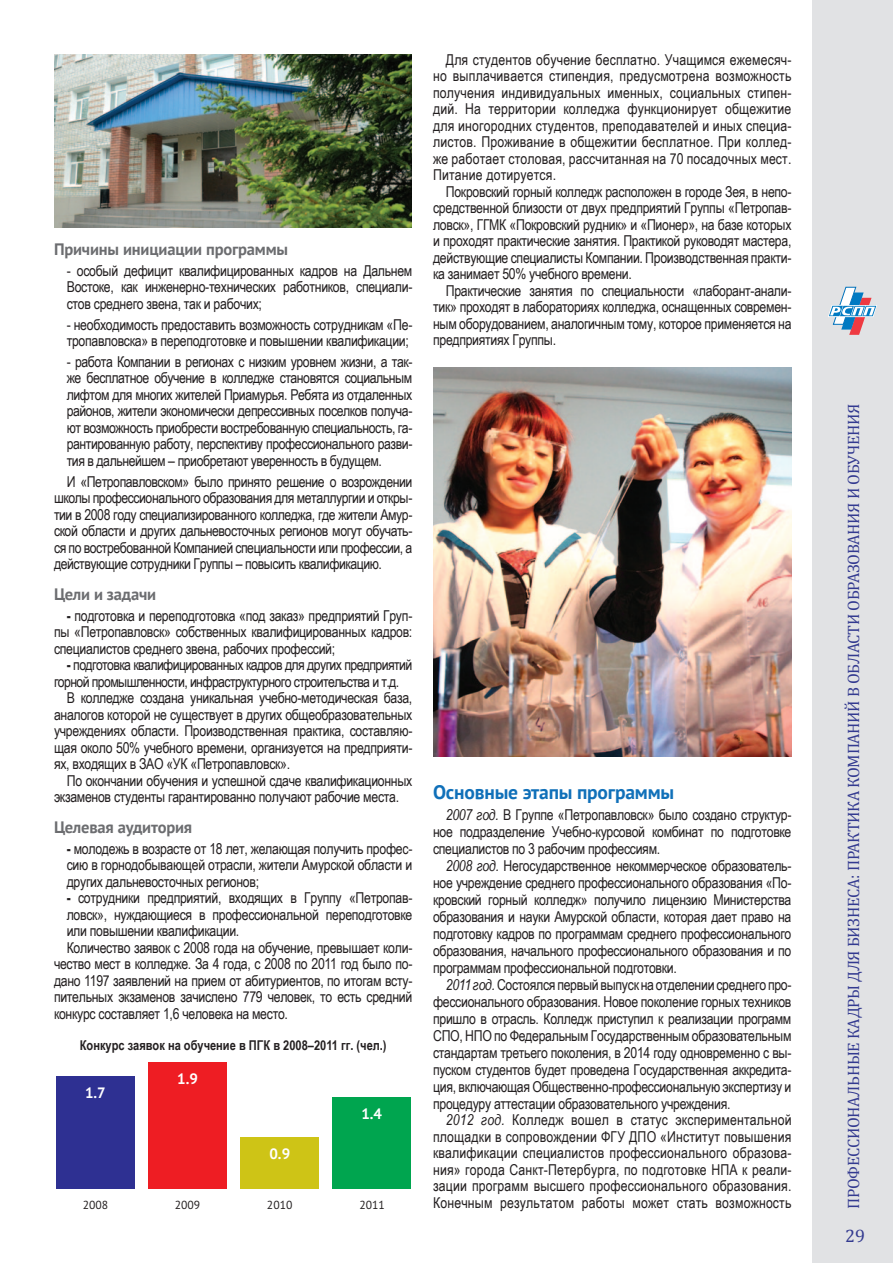
<style>
.page{position:relative;width:893px;height:1263px;background:#fff}
.page>*{position:absolute;margin:0;border:0;box-sizing:border-box;transform-origin:0 0}
.Синий_основной{font:700 19.5px "PT Sans";letter-spacing:-.01em;color:#1070b9}
.t1{font:18px "Cambria";color:#333a90}
.t2{font:16.5px "Cambria";letter-spacing:-.02em;color:#333a90}
.Серый_подзаголовок{font:700 16.5px "PT Sans";letter-spacing:-.01em;color:#6c6d70}
.текст_основной{font:15px/16.5px "Arial Narrow";letter-spacing:-.02em;color:#231f20;text-align:justify}
.текст_основной-2{font:15px/16.5px "Arial Narrow";letter-spacing:-.04em;color:#231f20}
.t3{font:700 15px "PT Sans";color:#fff}
.Схема_таблица{font:700 13.5px "Arial Narrow";color:#231f20}
.t4{font:11.7px "PT Sans";color:#231f20}
.s1{font-weight:700}
.s2{font-style:italic}
</style>
<div class="page">
<div style="left:812px;top:0;width:81px;height:1263px;background:#e1e2e4"></div>
<svg style="left:828px;top:287px;width:49px;height:48px"></svg>
<div style="left:56px;top:1077px;width:78px;height:112px;background:#2e3092"></div>
<div style="left:148px;top:1062px;width:79px;height:127px;background:#ee1d23"></div>
<div style="left:240px;top:1137px;width:79px;height:52px;background:#cec416"></div>
<div style="left:332px;top:1098px;width:79px;height:91px;background:#00a54f"></div>
<img style="left:54px;top:54px;width:357px;height:173px">
<img style="left:433px;top:368px;width:359px;height:389px">
<p class="Серый_подзаголовок" style="left:54px;top:238px;width:236px">Причины инициации программы</p>
<p class="текст_основной" style="left:67px;top:262px;width:347px">- особый дефицит квалифицированных кадров на Дальнем Востоке, как инженерно-технических работников, специали&shy;стов среднего звена, так и рабочих;</p>
<p class="текст_основной" style="left:67px;top:315px;width:347px">- необходимость предоставить возможность сотрудникам «Пе&shy;тропавловска» в переподготовке и повышении квалификации;</p>
<p class="текст_основной" style="left:67px;top:353px;width:347px">- работа Компании в регионах с низким уровнем жизни, а так&shy;же бесплатное обучение в колледже становятся социальным лифтом для многих жителей Приамурья. Ребята из отдаленных районов, жители экономически депрессивных поселков получа&shy;ют возможность приобрести востребованную специальность, га&shy;рантированную работу, перспективу профессионального разви&shy;тия в дальнейшем – приобретают уверенность в будущем.</p>
<p class="текст_основной" style="left:54px;top:472px;width:360px;text-indent:13px">И «Петропавловском» было принято решение о возрождении школы профессионального образования для металлургии и откры&shy;тии в 2008 году специализированного колледжа, где жители Амур&shy;ской области и других дальневосточных регионов могут обучать&shy;ся по востребованной Компанией специальности или профессии, а действующие сотрудники Группы – повысить квалификацию.</p>
<p class="Серый_подзаголовок" style="left:54px;top:583px;width:104px">Цели и задачи</p>
<p class="текст_основной" style="left:54px;top:606px;width:360px;text-indent:13px"><span class="s1">-</span> подготовка и переподготовка «под заказ» предприятий Груп&shy;пы «Петропавловск» собственных квалифицированных кадров: специалистов среднего звена, рабочих профессий;</p>
<p class="текст_основной-2" style="left:54px;top:656px;width:360px;text-indent:13px"><span class="s1">-</span> подготовка квалифицированных кадров для других предприятий горной промышленности, инфраструктурного строительства и т.д.</p>
<p class="текст_основной" style="left:54px;top:689px;width:360px;text-indent:13px">В колледже создана уникальная учебно-методическая база, аналогов которой не существует в других общеобразовательных учреждениях области. Производственная практика, составляю&shy;щая около 50% учебного времени, организуется на предприяти&shy;ях, входящих в ЗАО «УК «Петропавловск».</p>
<p class="текст_основной" style="left:54px;top:771px;width:360px;text-indent:13px">По окончании обучения и успешной сдаче квалификационных экзаменов студенты гарантированно получают рабочие места.</p>
<p class="Серый_подзаголовок" style="left:54px;top:816px;width:140px">Целевая аудитория</p>
<p class="текст_основной" style="left:67px;top:839px;width:347px"><span class="s1">-</span> молодежь в возрасте от 18 лет, желающая получить профес&shy;сию в горнодобывающей отрасли, жители Амурской области и других дальневосточных регионов;</p>
<p class="текст_основной" style="left:67px;top:889px;width:347px"><span class="s1">-</span> сотрудники предприятий, входящих в Группу «Петропав&shy;ловск», нуждающиеся в профессиональной переподготовке или повышении квалификации.</p>
<p class="текст_основной" style="left:54px;top:938px;width:360px;text-indent:13px">Количество заявок с 2008 года на обучение, превышает коли&shy;чество мест в колледже. За 4 года, с 2008 по 2011 год было по&shy;дано 1197 заявлений на прием от абитуриентов, по итогам всту&shy;пительных экзаменов зачислено 779 человек, то есть средний конкурс составляет 1,6 человека на место.</p>
<p class="Схема_таблица" style="left:80px;top:1035px;width:308px">Конкурс заявок на обучение в ПГК в 2008–2011 гг. (чел.)</p>
<p class="t3" style="left:85px;top:1084px;width:22px">1.7</p>
<p class="t3" style="left:177px;top:1070px;width:22px">1.9</p>
<p class="t3" style="left:269px;top:1145px;width:22px">0.9</p>
<p class="t3" style="left:361px;top:1105px;width:22px">1.4</p>
<p class="t4" style="left:83px;top:1198px;width:27px">2008</p>
<p class="t4" style="left:175px;top:1198px;width:27px">2009</p>
<p class="t4" style="left:267px;top:1198px;width:27px">2010</p>
<p class="t4" style="left:359px;top:1198px;width:27px">2011</p>
<p class="текст_основной" style="left:433px;top:51px;width:360px;text-indent:13px">Для студентов обучение бесплатно. Учащимся ежемесяч&shy;но выплачивается стипендия, предусмотрена возможность получения индивидуальных именных, социальных стипен&shy;дий. На территории колледжа функционирует общежитие для иногородних студентов, преподавателей и иных специа&shy;листов. Проживание в общежитии бесплатное. При коллед&shy;же работает столовая, рассчитанная на 70 посадочных мест.<br>Питание дотируется.</p>
<p class="текст_основной" style="left:433px;top:183px;width:360px;text-indent:13px">Покровский горный колледж расположен в городе Зея, в непо&shy;средственной близости от двух предприятий Группы «Петропав&shy;ловск», ГГМК «Покровский рудник» и «Пионер», на базе которых и проходят практические занятия. Практикой руководят мастера, действующие специалисты Компании. Производственная практи&shy;ка занимает 50% учебного времени.</p>
<p class="текст_основной" style="left:433px;top:282px;width:360px;text-indent:13px">Практические занятия по специальности «лаборант-анали&shy;тик» проходят в лабораториях колледжа, оснащенных современ&shy;ным оборудованием, аналогичным тому, которое применяется на предприятиях Группы.</p>
<p class="Синий_основной" style="left:433px;top:779px;width:243px">Основные этапы программы</p>
<p class="текст_основной" style="left:433px;top:806px;width:360px;line-height:17px;text-indent:13px"><span class="s2">2007 год.</span> В Группе «Петропавловск» было создано структур&shy;ное подразделение Учебно-курсовой комбинат по подготовке специалистов по 3 рабочим профессиям.</p>
<p class="текст_основной" style="left:433px;top:857px;width:360px;line-height:17px;text-indent:13px"><span class="s2">2008 год.</span> Негосударственное некоммерческое образователь&shy;ное учреждение среднего профессионального образования «По&shy;кровский горный колледж» получило лицензию Министерства образования и науки Амурской области, которая дает право на подготовку кадров по программам среднего профессионального образования, начального профессионального образования и по программам профессиональной подготовки.</p>
<p class="текст_основной" style="left:433px;top:976px;width:360px;line-height:17px;text-indent:13px"><span class="s2">2011 год.</span> Состоялся первый выпуск на отделении среднего про&shy;фессионального образования. Новое поколение горных техников пришло в отрасль. Колледж приступил к реализации программ СПО, НПО по Федеральным Государственным образовательным стандартам третьего поколения, в 2014 году одновременно с вы&shy;пуском студентов будет проведена Государственная аккредита&shy;ция, включающая Общественно-профессиональную экспертизу и процедуру аттестации образовательного учреждения.</p>
<p class="текст_основной" style="left:433px;top:1111px;width:360px;text-indent:13px"><span class="s2">2012 год.</span> Колледж вошел в статус экспериментальной площадки в сопровождении ФГУ ДПО «Институт повышения квалификации специалистов профессионального образова&shy;ния» города Санкт-Петербурга, по подготовке НПА к реали&shy;зации программ высшего профессионального образования.<br>Конечным результатом работы может стать возможность</p>
<p class="t2" style="left:844px;top:1209px;width:807px;rotate:-90deg">ПРОФЕССИОНАЛЬНЫЕ КАДРЫ ДЛЯ БИЗНЕСА: ПРАКТИКА КОМПАНИЙ В ОБЛАСТИ ОБРАЗОВАНИЯ И ОБУЧЕНИЯ</p>
<p class="t1" style="left:845px;top:1225px;width:22px">29</p>
</div>
